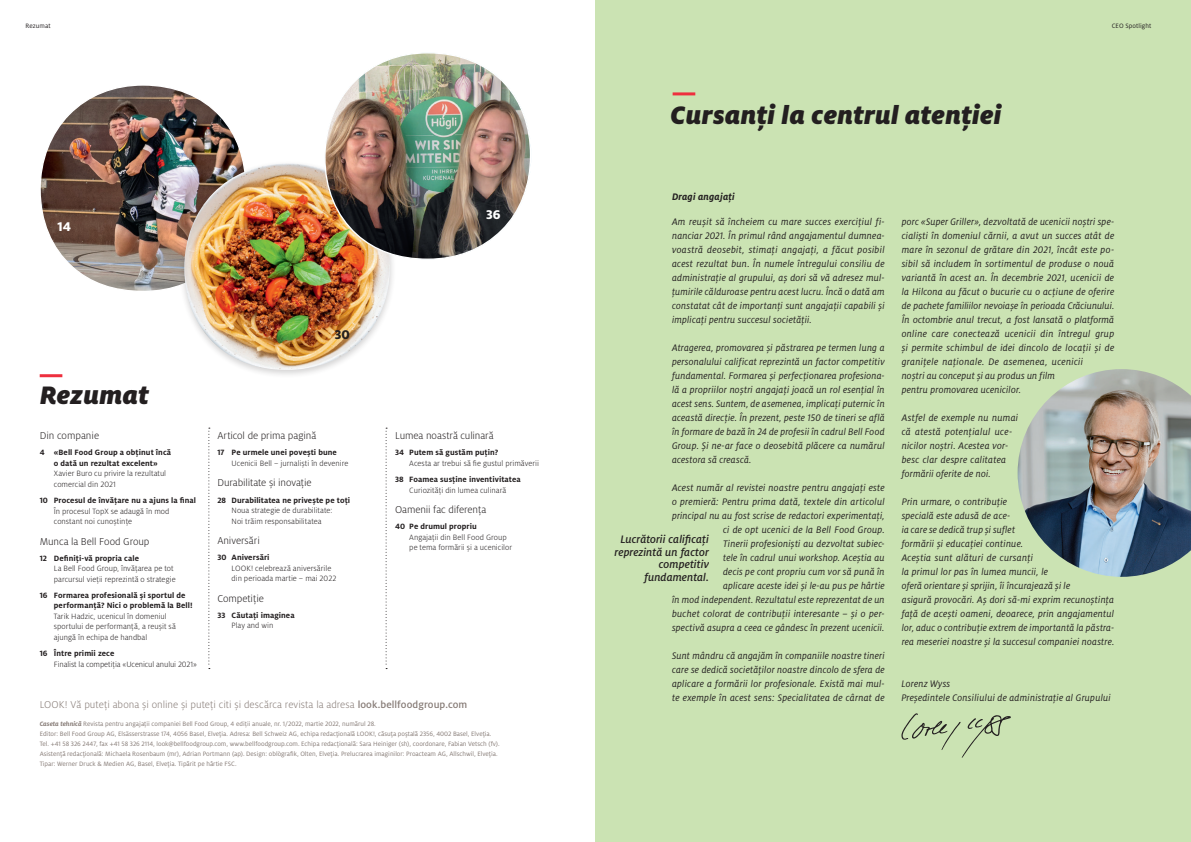
<style>
.page{position:relative;width:1191px;height:842px;background:#fff}
.page>*{position:absolute;margin:0;border:0;box-sizing:border-box;transform-origin:0 0}
.t1{font:italic 900 28px "Milo Pro";letter-spacing:.01em;color:#231f20}
.t2{font:800 14px "Milo Pro";color:#fff}
.t3{font:800 14px "Milo Pro";color:#231f20}
.t4{font:italic 500 12px/12.5px "Milo Pro";color:#231f20;text-align:right}
.t5{font:300 11px "Milo Pro";letter-spacing:-.005em;color:#231f20}
.t6{font:300 11px "Milo Pro";letter-spacing:.005em;color:#867b76}
.t7{font:italic 10.5px/14px "Milo Pro";letter-spacing:.015em;color:#231f20}
.t8{font:italic 700 10.5px "Milo Pro";letter-spacing:.02em;color:#231f20}
.t9{font:300 8.5px/10.5px "Milo Pro";color:#231f20}
.t10{font:700 8.5px/10.5px "Milo Pro";letter-spacing:.01em;color:#231f20;text-align:center}
.t11{font:7px/10px "Milo Pro";color:#867b76}
.t12{font:7px "Milo Pro";letter-spacing:.01em;color:#231f20}
.s1{font-weight:500}
.s2{font-weight:700;font-style:italic}
</style>
<div class="page">
<img style="left:40px;top:85px;width:202px;height:206px">
<div style="left:178px;top:160px;width:218px;height:219px;background:#231f20;opacity:.2"></div>
<img style="left:184px;top:163px;width:206px;height:207px">
<img style="left:323px;top:53px;width:208px;height:208px">
<div style="left:595px;top:0;width:596px;height:842px;background:#cbe3b3"></div>
<img style="left:1017px;top:369px;width:174px;height:208px">
<hr style="left:40px;top:374px;width:22px;height:3px;background:#ee2f3e">
<svg style="left:208px;top:428px;width:2px;height:241px"></svg>
<svg style="left:385px;top:428px;width:2px;height:241px"></svg>
<hr style="left:672px;top:92px;width:23px;height:3px;background:#ee2f3e">
<svg style="left:901px;top:713px;width:109px;height:45px"></svg>
<p class="t12" style="left:26px;top:22px;width:27px">Rezumat</p>
<p class="t12" style="left:1111px;top:22px;width:41px">CEO Spotlight</p>
<h2 class="t2" style="left:57px;top:218px;width:15px">14</h2>
<h1 class="t1" style="left:40px;top:378px;width:111px">Rezumat</h1>
<p class="t5" style="left:40px;top:430px;width:61px">Din companie</p>
<p class="t10" style="left:40px;top:447px;width:133px">4 «Bell Food Group a obținut încă o dată un rezultat excelent»</p>
<p class="t9" style="left:54px;top:468px;width:114px">Xavier Buro cu privire la rezultatul comercial din 2021</p>
<p class="t10" style="left:40px;top:495px;width:158px">10 Procesul de învățare nu a ajuns la final</p>
<p class="t9" style="left:54px;top:506px;width:117px">În procesul TopX se adaugă în mod constant noi cunoștințe</p>
<p class="t5" style="left:40px;top:535px;width:111px">Munca la Bell Food Group</p>
<p class="t10" style="left:40px;top:553px;width:101px">12 Definiți-vă propria cale</p>
<p class="t9" style="left:54px;top:563px;width:123px">La Bell Food Group, învățarea pe tot parcursul vieții reprezintă o strategie</p>
<p class="t10" style="left:54px;top:590px;width:140px;text-align:left;text-indent:-14px">16 Formarea profesională și sportul de performanță? Nici o problemă la Bell!</p>
<p class="t9" style="left:54px;top:611px;width:123px">Tarik Hadzic, ucenicul în domeniul sportului de performanță, a reușit să ajungă în echipa de handbal</p>
<p class="t10" style="left:40px;top:648px;width:76px">16 Între primii zece</p>
<p class="t9" style="left:54px;top:659px;width:145px">Finalist la competiția «Ucenicul anului 2021»</p>
<h2 class="t3" style="left:335px;top:326px;width:17px">30</h2>
<p class="t5" style="left:217px;top:430px;width:100px">Articol de prima pagină</p>
<p class="t10" style="left:217px;top:447px;width:121px">17 Pe urmele unei povești bune</p>
<p class="t9" style="left:231px;top:458px;width:118px">Ucenicii Bell – jurnaliști în devenire</p>
<p class="t5" style="left:217px;top:477px;width:96px">Durabilitate şi inovaţie</p>
<p class="t10" style="left:217px;top:495px;width:134px">28 Durabilitatea ne privește pe toți</p>
<p class="t9" style="left:231px;top:505px;width:102px">Noua strategie de durabilitate:<br>Noi trăim responsabilitatea</p>
<p class="t5" style="left:217px;top:535px;width:44px">Aniversări</p>
<p class="t10" style="left:217px;top:552px;width:54px">30 Aniversări</p>
<p class="t9" style="left:232px;top:563px;width:106px">LOOK! celebrează aniversările din perioada martie – mai 2022</p>
<p class="t5" style="left:217px;top:592px;width:48px">Competiție</p>
<p class="t10" style="left:217px;top:610px;width:79px">33 Căutați imaginea</p>
<p class="t9" style="left:231px;top:620px;width:43px">Play and win</p>
<h2 class="t2" style="left:486px;top:206px;width:16px">36</h2>
<p class="t5" style="left:395px;top:430px;width:100px">Lumea noastră culinară</p>
<p class="t10" style="left:395px;top:447px;width:105px">34 Putem să gustăm puțin?</p>
<p class="t9" style="left:409px;top:458px;width:131px">Acesta ar trebui să fie gustul primăverii</p>
<p class="t10" style="left:395px;top:474px;width:127px">38 Foamea susține inventivitatea</p>
<p class="t9" style="left:409px;top:485px;width:99px">Curiozități din lumea culinară</p>
<p class="t5" style="left:395px;top:504px;width:93px">Oamenii fac diferența</p>
<p class="t10" style="left:395px;top:521px;width:83px">40 Pe drumul propriu</p>
<p class="t9" style="left:409px;top:532px;width:104px">Angajații din Bell Food Group pe tema formării și a ucenicilor</p>
<p class="t6" style="left:40px;top:699px;width:429px">LOOK! Vă puteți abona și online și puteți citi și descărca revista la adresa <span class="s1">look.bellfoodgroup.com</span></p>
<p class="t11" style="left:40px;top:718px;width:461px"><span class="s2">Caseta tehnică</span> Revista pentru angajații companiei Bell Food Group, 4 ediții anuale, nr. 1/2022, martie 2022, numărul 28.<br>Editor: Bell Food Group AG, Elsässerstrasse 174, 4056 Basel, Elveţia. Adresa: Bell Schweiz AG, echipa redacţională LOOK!, căsuţa poştală 2356, 4002 Basel, Elveţia.<br>Tel. +41 58 326 2447, fax +41 58 326 2114, look@bellfoodgroup.com, www.bellfoodgroup.com. Echipa redacţională: Sara Heiniger (sh), coordonare, Fabian Vetsch (fv).<br>Asistenţă redacţională: Michaela Rosenbaum (mr), Adrian Portmann (ap). Design: oblògrafik, Olten, Elveţia. Prelucrarea imaginilor: Proacteam AG, Allschwil, Elveţia.<br>Tipar: Werner Druck &amp; Medien AG, Basel, Elveţia. Tipărit pe hârtie FSC.</p>
<h1 class="t1" style="left:670px;top:99px;width:332px">Cursanți la centrul atenției</h1>
<p class="t8" style="left:672px;top:191px;width:64px">Dragi angajați</p>
<p class="t7" style="left:672px;top:215px;width:214px;text-align:justify">Am reușit să încheiem cu mare succes exercițiul fi&shy;nanciar 2021. În primul rând angajamentul dumnea&shy;voastră deosebit, stimați angajați, a făcut posibil acest rezultat bun. În numele întregului consiliu de administrație al grupului, aș dori să vă adresez mul&shy;țumirile călduroase pentru acest lucru. Încă o dată am constatat cât de importanți sunt angajații capabili și implicați pentru succesul societății.</p>
<p class="t7" style="left:672px;top:341px;width:214px;text-align:justify">Atragerea, promovarea și păstrarea pe termen lung a personalului calificat reprezintă un factor competitiv fundamental. Formarea și perfecționarea profesiona&shy;lă a propriilor noștri angajați joacă un rol esențial în acest sens. Suntem, de asemenea, implicați puternic în această direcție. În prezent, peste 150 de tineri se află în formare de bază în 24 de profesii în cadrul Bell Food Group. Și ne-ar face o deosebită plăcere ca numărul acestora să crească.</p>
<p class="t7" style="left:672px;top:481px;width:214px;text-align:right">Acest număr al revistei noastre pentru angajați este o premieră: Pentru prima dată, textele din articolul principal nu au fost scrise de redactori experimentați, ci de opt ucenici de la Bell Food Group.<br>Tinerii profesioniști au dezvoltat subiec-<br>tele în cadrul unui workshop. Aceștia au<br>decis pe cont propriu cum vor să pună în<br>aplicare aceste idei și le-au pus pe hârtie<br>în mod independent. Rezultatul este reprezentat de un buchet colorat de contribuții interesante – și o per&shy;spectivă asupra a ceea ce gândesc în prezent ucenicii.</p>
<p class="t7" style="left:672px;top:649px;width:214px;text-align:justify">Sunt mândru că angajăm în companiile noastre tineri care se dedică societăților noastre dincolo de sfera de aplicare a formării lor profesionale. Există mai mul&shy;te exemple în acest sens: Specialitatea de cârnat de</p>
<p class="t4" style="left:614px;top:533px;width:96px">Lucrătorii calificați reprezintă un factor competitiv fundamental.</p>
<p class="t7" style="left:901px;top:215px;width:214px">porc «Super Griller», dezvoltată de ucenicii noștri spe&shy;cialiști în domeniul cărnii, a avut un succes atât de mare în sezonul de grătare din 2021, încât este po&shy;sibil să includem în sortimentul de produse o nouă variantă în acest an. În decembrie 2021, ucenicii de la Hilcona au făcut o bucurie cu o acțiune de oferire de pachete familiilor nevoiașe în perioada Crăciunului.<br>În octombrie anul trecut, a fost lansată o platformă online care conectează ucenicii din întregul grup și permite schimbul de idei dincolo de locații și de granițele naționale. De asemenea, ucenicii<br>noștri au conceput și au produs un film<br>pentru promovarea ucenicilor.</p>
<p class="t7" style="left:901px;top:411px;width:118px">Astfel de exemple nu numai că atestă potențialul uce&shy;nicilor noștri. Acestea vor&shy;besc clar despre calitatea formării oferite de noi.</p>
<p class="t7" style="left:901px;top:495px;width:214px">Prin urmare, o contribuție<br>specială este adusă de ace-<br>ia care se dedică trup și suflet<br>formării și educației continue.<br>Aceștia sunt alături de cursanți<br>la primul lor pas în lumea muncii, le<br>oferă orientare și sprijin, îi încurajează și le<br>asigură provocări. Aș dori să-mi exprim recunoștința față de acești oameni, deoarece, prin angajamentul lor, aduc o contribuție extrem de importantă la păstra&shy;rea meseriei noastre și la succesul companiei noastre.</p>
<p class="t7" style="left:901px;top:677px;width:211px">Lorenz Wyss<br>Președintele Consiliului de administrație al Grupului</p>
</div>
